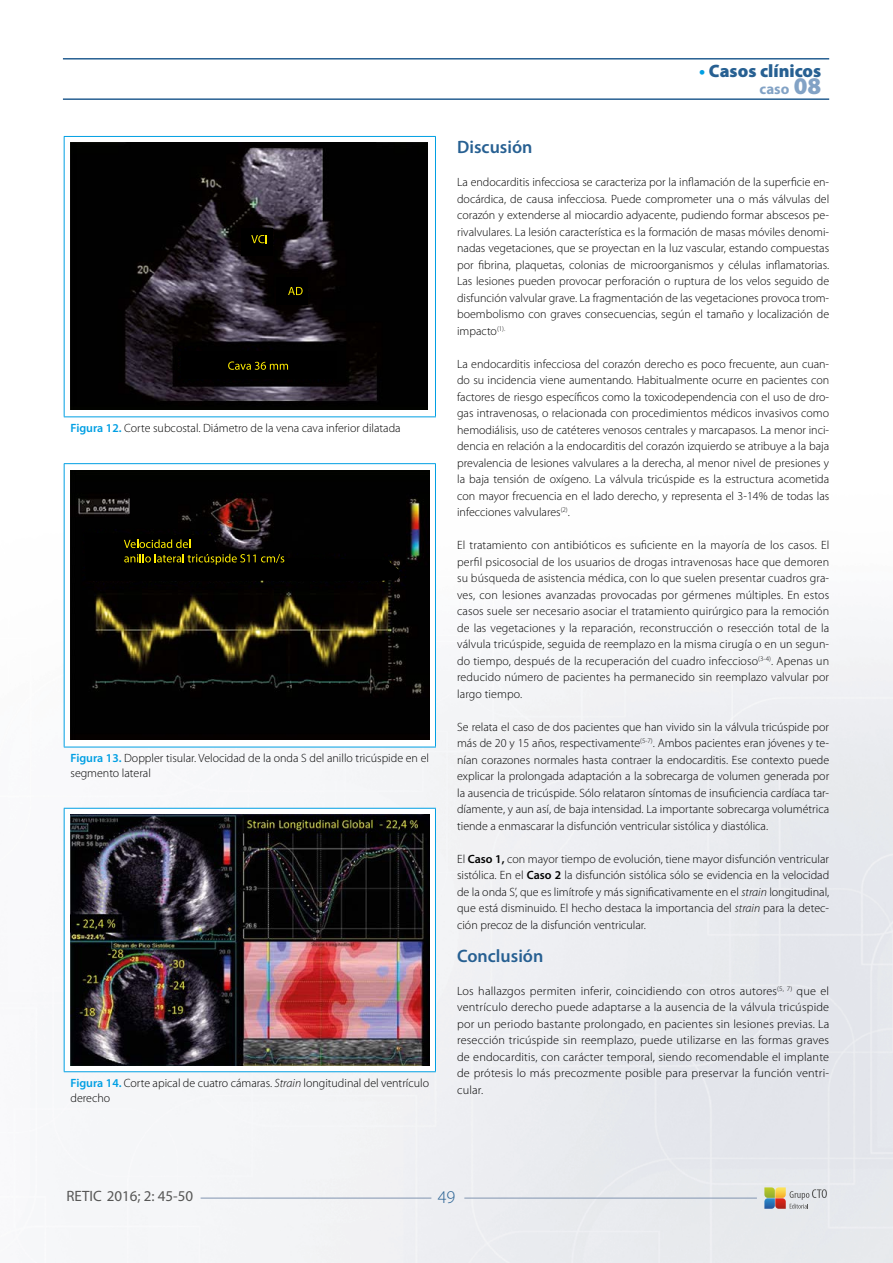
<style>
.page{position:relative;width:893px;height:1263px;background:#fff}
.page>*{position:absolute;margin:0;border:0;box-sizing:border-box;transform-origin:0 0}
.t1{font:600 18px "Myriad Pro";color:#276092}
.t2{font:900 18px "Myriad Pro";color:#276092}
.t3{font:300 18px "Myriad Pro";color:#276092}
.t4{font:15px "Myriad Pro";color:#575756}
.t5{font:700 15px "Myriad Pro";color:#82a2c5}
.t6{font:300 12px/16.5px "Myriad Pro";color:#000;text-align:justify}
.s1{font-weight:600;color:#009fe3}
.s2{font-style:italic}
.s3{font-weight:700;color:#009fe3}
.s4{font-style:inherit}
.s5{font-weight:900;font-size:24px}
.s6{font-weight:600}
</style>
<div class="page">
<svg style="left:764px;top:1187px;width:63px;height:22px"></svg>
<hr style="left:464px;top:1198px;width:293px;height:1px;background:#8194b0">
<hr style="left:63px;top:58px;width:766px;height:2px;background:#276092">
<hr style="left:63px;top:98px;width:766px;height:2px;background:#276092">
<hr style="left:201px;top:1198px;width:230px;height:1px;background:#8194b0">
<hr style="left:64px;top:136px;width:372px;height:1px;background:#009fe3">
<hr style="left:64px;top:137px;width:1px;height:279px;background:#009fe3">
<hr style="left:435px;top:137px;width:1px;height:279px;background:#009fe3">
<hr style="left:64px;top:416px;width:372px;height:1px;background:#009fe3">
<img style="left:70px;top:143px;width:357px;height:267px">
<div style="left:181px;top:351px;width:156px;height:28px;background:#000"></div>
<div style="left:277px;top:277px;width:31px;height:28px;background:#000"></div>
<div style="left:242px;top:228px;width:31px;height:27px;background:#000"></div>
<svg style="left:228px;top:361px;width:60px;height:9px"></svg>
<svg style="left:288px;top:287px;width:15px;height:8px"></svg>
<svg style="left:251px;top:235px;width:16px;height:8px"></svg>
<hr style="left:64px;top:463px;width:372px;height:1px;background:#009fe3">
<hr style="left:64px;top:464px;width:1px;height:283px;background:#009fe3">
<hr style="left:435px;top:464px;width:1px;height:283px;background:#009fe3">
<hr style="left:64px;top:747px;width:372px;height:1px;background:#009fe3">
<img style="left:70px;top:470px;width:359px;height:269px">
<svg style="left:84px;top:533px;width:315px;height:48px;background:#0c0b03"></svg>
<hr style="left:64px;top:808px;width:372px;height:1px;background:#009fe3">
<hr style="left:64px;top:809px;width:1px;height:262px;background:#009fe3">
<hr style="left:435px;top:809px;width:1px;height:262px;background:#009fe3">
<hr style="left:64px;top:1071px;width:372px;height:1px;background:#009fe3">
<img style="left:70px;top:815px;width:359px;height:250px">
<p class="t6" style="left:71px;top:420px;width:332px"><span class="s1">Figura 12.</span> Corte subcostal. Diámetro de la vena cava inferior dilatada</p>
<p class="t6" style="left:71px;top:751px;width:360px;line-height:14.4px"><span class="s1">Figura 13.</span> Doppler tisular. Velocidad de la onda S del anillo tricúspide en el segmento lateral</p>
<p class="t6" style="left:71px;top:1076px;width:360px;line-height:14.4px"><span class="s1">Figura 14.</span> Corte apical de cuatro cámaras. <span class="s2">Strain</span> longitudinal del ventrículo derecho</p>
<h1 class="t2" style="left:699px;top:59px;width:124px"><span class="s3">•</span> <span class="s4">C</span>asos clínicos</h1>
<p class="t5" style="left:759px;top:79px;width:63px">caso <span class="s5">08</span></p>
<h1 class="t1" style="left:457px;top:136px;width:77px">Discusión</h1>
<p class="t6" style="left:457px;top:174px;width:374px">La endocarditis infecciosa se caracteriza por la inflamación de la superficie en&shy;docárdica, de causa infecciosa. Puede comprometer una o más válvulas del corazón y extenderse al miocardio adyacente, pudiendo formar abscesos pe&shy;rivalvulares. La lesión característica es la formación de masas móviles denomi&shy;nadas vegetaciones, que se proyectan en la luz vascular, estando compuestas por fibrina, plaquetas, colonias de microorganismos y células inflamatorias.<br>Las lesiones pueden provocar perforación o ruptura de los velos seguido de disfunción valvular grave. La fragmentación de las vegetaciones provoca trom&shy;boembolismo con graves consecuencias, según el tamaño y localización de impacto<sup>(1).</sup></p>
<p class="t6" style="left:457px;top:355px;width:374px">La endocarditis infecciosa del corazón derecho es poco frecuente, aun cuan&shy;do su incidencia viene aumentando. Habitualmente ocurre en pacientes con factores de riesgo específicos como la toxicodependencia con el uso de dro&shy;gas intravenosas, o relacionada con procedimientos médicos invasivos como hemodiálisis, uso de catéteres venosos centrales y marcapasos. La menor inci&shy;dencia en relación a la endocarditis del corazón izquierdo se atribuye a la baja prevalencia de lesiones valvulares a la derecha, al menor nivel de presiones y la baja tensión de oxígeno. La válvula tricúspide es la estructura acometida con mayor frecuencia en el lado derecho, y representa el 3-14% de todas las infecciones valvulares<sup>(2)</sup>.</p>
<p class="t6" style="left:457px;top:537px;width:374px">El tratamiento con antibióticos es suficiente en la mayoría de los casos. El perfil psicosocial de los usuarios de drogas intravenosas hace que demoren su búsqueda de asistencia médica, con lo que suelen presentar cuadros gra&shy;ves, con lesiones avanzadas provocadas por gérmenes múltiples. En estos casos suele ser necesario asociar el tratamiento quirúrgico para la remoción de las vegetaciones y la reparación, reconstrucción o resección total de la válvula tricúspide, seguida de reemplazo en la misma cirugía o en un segun&shy;do tiempo, después de la recuperación del cuadro infeccioso<sup>(3-4)</sup>. Apenas un reducido número de pacientes ha permanecido sin reemplazo valvular por largo tiempo.</p>
<p class="t6" style="left:457px;top:718px;width:374px">Se relata el caso de dos pacientes que han vivido sin la válvula tricúspide por más de 20 y 15 años, respectivamente<sup>(5-7)</sup>. Ambos pacientes eran jóvenes y te&shy;nían corazones normales hasta contraer la endocarditis. Ese contexto puede explicar la prolongada adaptación a la sobrecarga de volumen generada por la ausencia de tricúspide. Sólo relataron síntomas de insuficiencia cardíaca tar&shy;díamente, y aun así, de baja intensidad. La importante sobrecarga volumétrica tiende a enmascarar la disfunción ventricular sistólica y diastólica.</p>
<p class="t6" style="left:457px;top:850px;width:374px">El <span class="s6">Caso 1,</span> con mayor tiempo de evolución, tiene mayor disfunción ventricular sistólica. En el <span class="s6">Caso 2</span> la disfunción sistólica sólo se evidencia en la velocidad de la onda S’, que es limítrofe y más significativamente en el <span class="s2">strain</span> longitudinal, que está disminuido. El hecho destaca la importancia del <span class="s2">strain</span> para la detec&shy;ción precoz de la disfunción ventricular.</p>
<h1 class="t1" style="left:457px;top:944px;width:88px">Conclusión</h1>
<p class="t6" style="left:457px;top:982px;width:374px">Los hallazgos permiten inferir, coincidiendo con otros autores<sup>(5,</sup> <sup>7)</sup> que el ventrículo derecho puede adaptarse a la ausencia de la válvula tricúspide por un periodo bastante prolongado, en pacientes sin lesiones previas. La resección tricúspide sin reemplazo, puede utilizarse en las formas graves de endocarditis, con carácter temporal, siendo recomendable el implante de prótesis lo más precozmente posible para preservar la función ventri&shy;cular.</p>
<p class="t4" style="left:66px;top:1187px;width:128px">RETIC 2016; 2: 45-50</p>
<h1 class="t3" style="left:438px;top:1186px;width:19px">49</h1>
</div>
